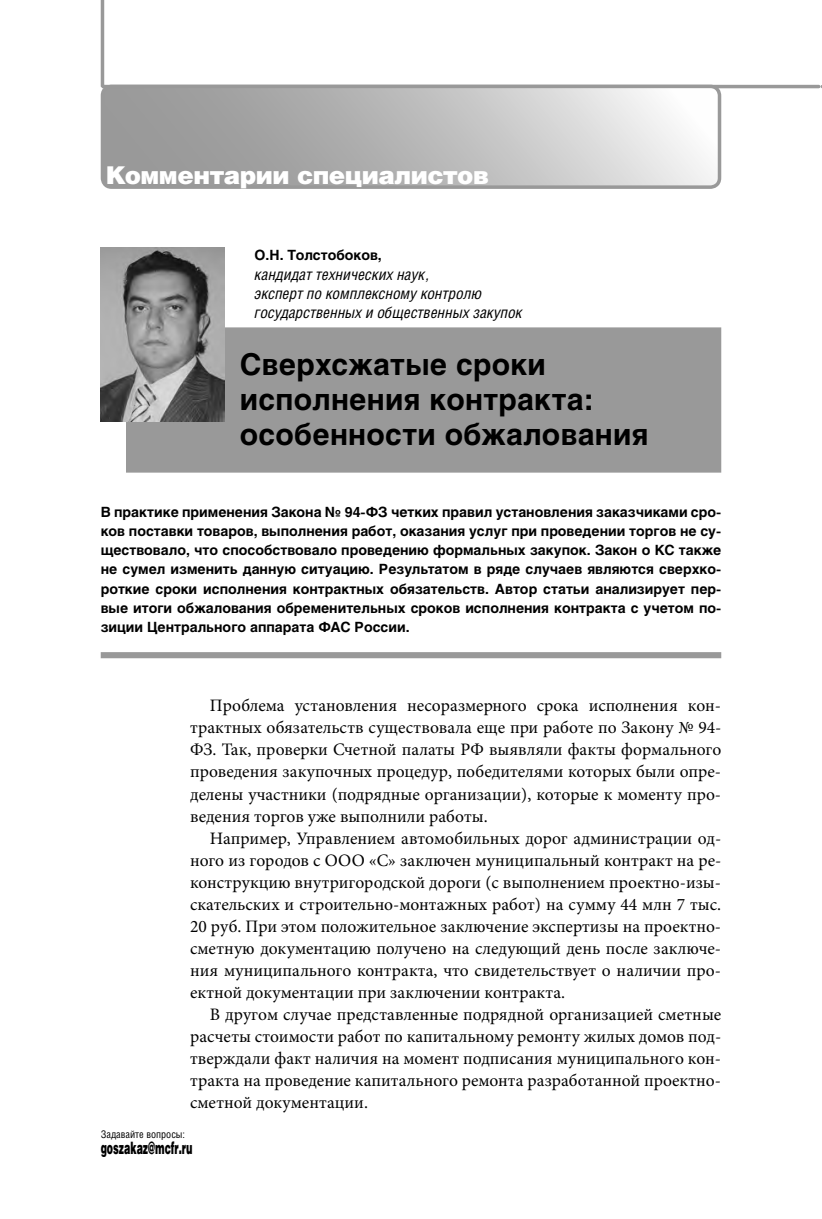
<style>
.page{position:relative;width:822px;height:1219px;background:#fff}
.page>*{position:absolute;margin:0;border:0;box-sizing:border-box;transform-origin:0 0}
.t1{font:700 29.75px/35px "Helios C";letter-spacing:.01em;color:#000}
.t2{font:24.5px "Helios Black C";letter-spacing:-.015em;color:#fff}
.t3{font:17.5px "Minion Pro";color:#000}
.t4{font:17.15px "Helios Black C";color:#000;scale:.55 1}
.t5{font:italic 15.75px/19.2px "Helios Cond C";color:#000}
.t6{font:700 14px/19.2px "Helios C";color:#000;text-align:justify}
.t7{font:10.5px "Helios Cond C";color:#000}
</style>
<div class="page">
<svg style="left:100px;top:0;width:718px;height:89px"></svg>
<svg style="left:102px;top:86px;width:617px;height:101px;background:#bdbdbd"></svg>
<div style="left:101px;top:85px;width:620px;height:104px;border:4px solid #999;border-radius:9px"></div>
<div style="left:101px;top:652px;width:620px;height:6px;background:#999"></div>
<div style="left:125px;top:327px;width:596px;height:145px;background:#999"></div>
<img style="left:101px;top:248px;width:124px;height:173px">
<p class="t2" style="left:106px;top:166px;width:385px">Комментарии специалистов</p>
<p class="t6" style="left:254px;top:247px;width:129px">О.Н. Толстобоков,</p>
<p class="t5" style="left:254px;top:266px;width:269px">кандидат технических наук,<br>эксперт по комплексному контролю государственных и общественных закупок</p>
<p class="t1" style="left:240px;top:350px;width:410px">Сверхсжатые сроки исполнения контракта: особенности обжалования</p>
<p class="t6" style="left:101px;top:503px;width:622px">В практике применения Закона № 94-ФЗ четких правил установления заказчиками сро&shy;ков поставки товаров, выполнения работ, оказания услуг при проведении торгов не су&shy;ществовало, что способствовало проведению формальных закупок. Закон о КС также не сумел изменить данную ситуацию. Результатом в ряде случаев являются сверхко&shy;роткие сроки исполнения контрактных обязательств. Автор статьи анализирует пер&shy;вые итоги обжалования обременительных сроков исполнения контракта с учетом по&shy;зиции Центрального аппарата ФАС России.</p>
<p class="t3" style="left:210px;top:698px;width:512px">Проблема установления несоразмерного срока исполнения кон-</p>
<p class="t3" style="left:190px;top:720px;width:533px">трактных обязательств существовала еще при работе по Закону № 94-</p>
<p class="t3" style="left:190px;top:742px;width:532px">ФЗ. Так, проверки Счетной палаты РФ выявляли факты формального</p>
<p class="t3" style="left:190px;top:764px;width:532px">проведения закупочных процедур, победителями которых были опре-</p>
<p class="t3" style="left:190px;top:786px;width:532px">делены участники (подрядные организации), которые к моменту про-</p>
<p class="t3" style="left:190px;top:809px;width:299px">ведения торгов уже выполнили работы.</p>
<p class="t3" style="left:210px;top:831px;width:513px">Например, Управлением автомобильных дорог администрации од-</p>
<p class="t3" style="left:190px;top:853px;width:533px">ного из городов с ООО «С» заключен муниципальный контракт на ре-</p>
<p class="t3" style="left:190px;top:875px;width:532px">конструкцию внутригородской дороги (с выполнением проектно-изы-</p>
<p class="t3" style="left:190px;top:897px;width:532px">скательских и строительно-монтажных работ) на сумму 44 млн 7 тыс.</p>
<p class="t3" style="left:190px;top:919px;width:532px">20 руб. При этом положительное заключение экспертизы на проектно-</p>
<p class="t3" style="left:190px;top:941px;width:532px">сметную документацию получено на следующий день после заключе-</p>
<p class="t3" style="left:190px;top:963px;width:532px">ния муниципального контракта, что свидетельствует о наличии про-</p>
<p class="t3" style="left:190px;top:985px;width:376px">ектной документации при заключении контракта.</p>
<p class="t3" style="left:210px;top:1007px;width:512px">В другом случае представленные подрядной организацией сметные</p>
<p class="t3" style="left:190px;top:1029px;width:532px">расчеты стоимости работ по капитальному ремонту жилых домов под-</p>
<p class="t3" style="left:190px;top:1051px;width:532px">тверждали факт наличия на момент подписания муниципального кон-</p>
<p class="t3" style="left:190px;top:1073px;width:532px">тракта на проведение капитального ремонта разработанной проектно-</p>
<p class="t3" style="left:190px;top:1095px;width:179px">сметной документации.</p>
<p class="t7" style="left:101px;top:1130px;width:86px">Задавайте вопросы:</p>
<p class="t4" style="left:101px;top:1141px;width:168px">goszakaz@mcfr.ru</p>
</div>
